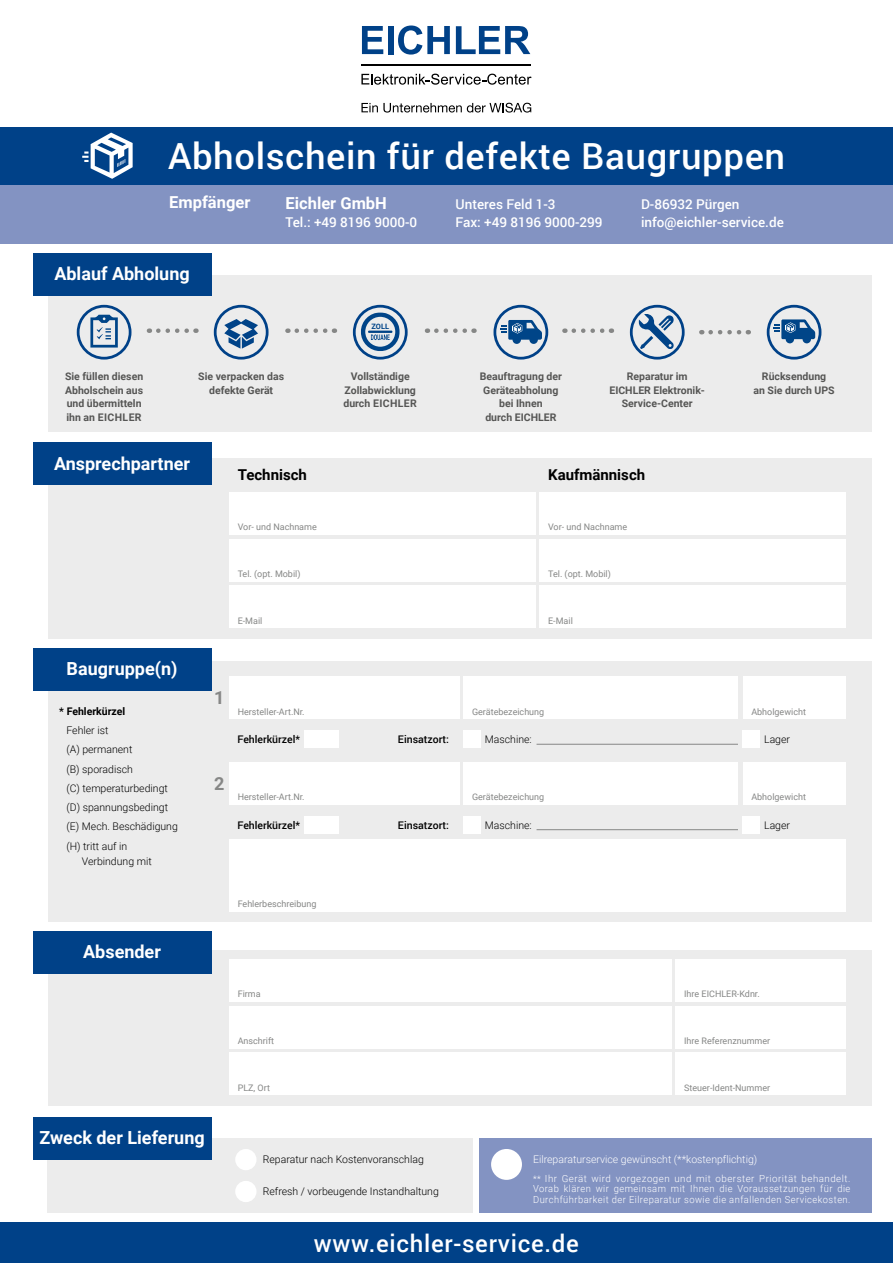
<style>
.page{position:relative;width:893px;height:1263px;background:#fff}
.page>*{position:absolute;margin:0;border:0;box-sizing:border-box;transform-origin:0 0}
.t1{font:500 36px "Roboto";letter-spacing:.015em;color:#fff}
.t2{font:500 24px "Roboto";letter-spacing:.03em;color:#fff}
.t3{font:700 18px "Roboto";color:#fff}
.t4{font:700 18px "Roboto";color:#868786}
.t5{font:700 16.5px "Roboto";color:#fff}
.t6{font:700 15px "Roboto";color:#000}
.t7{font:500 13.5px "Roboto";color:#fff}
.t8{font:700 10.5px/13.5px "Roboto";color:#565655;text-align:center}
.t9{font:300 10.5px/19.2px "Roboto";color:#000}
.t10{font:500 10.5px "Roboto";color:#000}
.t11{font:300 10.5px "Roboto";color:#fff}
.t12{font:700 10.5px "Roboto";color:#000}
.t13{font:300 9.75px/10.5px "Roboto";letter-spacing:.05em;color:#fff;text-align:justify}
.t14{font:9px "Roboto";color:#868786}
.t15{font:700 7.35px "Roboto";color:#048}
.s1{font-size:9px}
</style>
<div class="page">
<div style="left:0;top:181px;width:893px;height:62px;background:#8393c2"></div>
<svg style="left:362px;top:26px;width:21px;height:28px"></svg>
<div style="left:388px;top:26px;width:6px;height:28px;background:#004188"></div>
<svg style="left:398px;top:26px;width:52px;height:29px"></svg>
<svg style="left:456px;top:26px;width:74px;height:28px"></svg>
<svg style="left:361px;top:74px;width:170px;height:11px"></svg>
<hr style="left:361px;top:64px;width:170px;height:2px;background:#000">
<svg style="left:361px;top:103px;width:170px;height:10px"></svg>
<div style="left:48px;top:950px;width:824px;height:156px;background:#ececec"></div>
<div style="left:33px;top:931px;width:178px;height:42px;background:#004188"></div>
<div style="left:229px;top:959px;width:442px;height:43px;background:#fff"></div>
<div style="left:229px;top:1006px;width:442px;height:42px;background:#fff"></div>
<div style="left:229px;top:1053px;width:442px;height:42px;background:#fff"></div>
<div style="left:676px;top:959px;width:170px;height:43px;background:#fff"></div>
<div style="left:676px;top:1006px;width:170px;height:42px;background:#fff"></div>
<div style="left:676px;top:1053px;width:170px;height:42px;background:#fff"></div>
<div style="left:48px;top:1138px;width:425px;height:75px;background:#ececec"></div>
<div style="left:479px;top:1138px;width:393px;height:75px;background:#8393c2"></div>
<div style="left:33px;top:1117px;width:178px;height:42px;background:#004188"></div>
<div style="left:237px;top:1150px;width:18px;height:19px;background:#fff;border-radius:50%"></div>
<div style="left:235px;top:1149px;width:21px;height:21px;border:3px solid #fff;border-radius:50%"></div>
<div style="left:493px;top:1151px;width:27px;height:27px;background:#fff;border-radius:50%"></div>
<div style="left:491px;top:1149px;width:31px;height:31px;border:4px solid #fff;border-radius:50%"></div>
<div style="left:237px;top:1182px;width:18px;height:18px;background:#fff;border-radius:50%"></div>
<div style="left:235px;top:1181px;width:21px;height:21px;border:3px solid #fff;border-radius:50%"></div>
<div style="left:48px;top:275px;width:824px;height:157px;background:#ececec"></div>
<svg style="left:158px;top:328px;width:38px;height:5px"></svg>
<svg style="left:297px;top:328px;width:38px;height:5px"></svg>
<svg style="left:436px;top:328px;width:38px;height:5px"></svg>
<svg style="left:574px;top:328px;width:38px;height:5px"></svg>
<svg style="left:711px;top:330px;width:38px;height:4px"></svg>
<svg style="left:361px;top:312px;width:39px;height:39px"></svg>
<div style="left:353px;top:305px;width:55px;height:55px;border:3px solid #004188;border-radius:50%"></div>
<svg style="left:90px;top:315px;width:28px;height:33px"></svg>
<div style="left:77px;top:305px;width:54px;height:55px;border:3px solid #004188;border-radius:50%"></div>
<svg style="left:224px;top:319px;width:34px;height:30px"></svg>
<div style="left:214px;top:305px;width:55px;height:55px;border:3px solid #004188;border-radius:50%"></div>
<svg style="left:500px;top:320px;width:42px;height:24px"></svg>
<div style="left:493px;top:305px;width:55px;height:55px;border:3px solid #004188;border-radius:50%"></div>
<svg style="left:639px;top:314px;width:35px;height:35px"></svg>
<div style="left:630px;top:305px;width:55px;height:55px;border:3px solid #004188;border-radius:50%"></div>
<svg style="left:773px;top:319px;width:42px;height:24px"></svg>
<div style="left:767px;top:305px;width:54px;height:55px;border:3px solid #004188;border-radius:50%"></div>
<div style="left:33px;top:253px;width:178px;height:43px;background:#004188"></div>
<div style="left:48px;top:458px;width:824px;height:180px;background:#ececec"></div>
<div style="left:33px;top:443px;width:178px;height:42px;background:#004188"></div>
<div style="left:229px;top:492px;width:306px;height:43px;background:#fff"></div>
<div style="left:229px;top:539px;width:306px;height:42px;background:#fff"></div>
<div style="left:229px;top:586px;width:306px;height:42px;background:#fff"></div>
<div style="left:540px;top:586px;width:306px;height:42px;background:#fff"></div>
<div style="left:540px;top:539px;width:306px;height:42px;background:#fff"></div>
<div style="left:540px;top:492px;width:306px;height:43px;background:#fff"></div>
<div style="left:0;top:128px;width:893px;height:57px;background:#004188"></div>
<svg style="left:82px;top:133px;width:51px;height:46px"></svg>
<div style="left:0;top:1222px;width:893px;height:41px;background:#004188"></div>
<div style="left:48px;top:662px;width:824px;height:260px;background:#ececec"></div>
<div style="left:33px;top:648px;width:178px;height:43px;background:#004188"></div>
<div style="left:229px;top:839px;width:617px;height:72px;background:#fff"></div>
<div style="left:229px;top:677px;width:231px;height:42px;background:#fff"></div>
<div style="left:464px;top:677px;width:274px;height:42px;background:#fff"></div>
<div style="left:743px;top:677px;width:103px;height:42px;background:#fff"></div>
<hr style="left:537px;top:744px;width:201px;height:1px;background:#868786">
<div style="left:464px;top:731px;width:17px;height:17px;background:#fff"></div>
<div style="left:743px;top:731px;width:17px;height:17px;background:#fff"></div>
<div style="left:304px;top:731px;width:34px;height:17px;background:#fff"></div>
<hr style="left:537px;top:829px;width:201px;height:1px;background:#868786">
<div style="left:464px;top:816px;width:17px;height:17px;background:#fff"></div>
<div style="left:743px;top:816px;width:17px;height:17px;background:#fff"></div>
<div style="left:304px;top:816px;width:34px;height:17px;background:#fff"></div>
<div style="left:229px;top:762px;width:231px;height:42px;background:#fff"></div>
<div style="left:464px;top:762px;width:274px;height:42px;background:#fff"></div>
<div style="left:743px;top:762px;width:103px;height:42px;background:#fff"></div>
<h1 class="t1" style="left:168px;top:131px;width:618px">Abholschein für defekte Baugruppen</h1>
<h3 class="t5" style="left:169px;top:191px;width:83px">Empfänger</h3>
<h3 class="t5" style="left:285px;top:192px;width:103px">Eichler GmbH</h3>
<h3 class="t7" style="left:456px;top:195px;width:101px">Unteres Feld 1-3</h3>
<h3 class="t7" style="left:641px;top:195px;width:100px">D-86932 Pürgen</h3>
<h3 class="t7" style="left:285px;top:213px;width:133px">Tel.: +49 8196 9000-0</h3>
<h3 class="t7" style="left:456px;top:213px;width:149px">Fax: +49 8196 9000-299</h3>
<h3 class="t7" style="left:641px;top:213px;width:144px">info@eichler-service.de</h3>
<h3 class="t3" style="left:54px;top:261px;width:137px">Ablauf Abholung</h3>
<p class="t15" style="left:371px;top:321px;width:19px">ZOLL</p>
<p class="t8" style="left:65px;top:369px;width:80px;text-align:left">Sie füllen diesen<br>Abholschein aus und übermitteln ihn an EICHLER</p>
<p class="t8" style="left:198px;top:369px;width:87px">Sie verpacken das defekte Gerät</p>
<p class="t8" style="left:480px;top:369px;width:84px">Beauftragung der<br>Geräteabholung bei Ihnen<br>durch EICHLER</p>
<p class="t8" style="left:343px;top:369px;width:75px">Vollständige<br>Zollabwicklung durch EICHLER</p>
<p class="t8" style="left:609px;top:369px;width:97px">Reparatur im<br>EICHLER Elektronik-<br>Service-Center</p>
<p class="t8" style="left:753px;top:369px;width:83px">Rücksendung<br>an Sie durch UPS</p>
<h3 class="t3" style="left:54px;top:451px;width:138px">Ansprechpartner</h3>
<h3 class="t6" style="left:238px;top:464px;width:71px">Technisch</h3>
<h3 class="t6" style="left:548px;top:464px;width:99px">Kaufmännisch</h3>
<h3 class="t3" style="left:67px;top:656px;width:112px">Baugruppe(n)</h3>
<p class="t12" style="left:59px;top:704px;width:67px">* Fehlerkürzel</p>
<p class="t9" style="left:67px;top:720px;width:113px">Fehler ist<br>(A) permanent<br>(B) sporadisch<br>(C) temperaturbedingt (D) spannungsbedingt (E) Mech. Beschädigung (H) tritt auf in</p>
<p class="t9" style="left:82px;top:851px;width:71px">Verbindung mit</p>
<h3 class="t3" style="left:83px;top:939px;width:79px">Absender</h3>
<p class="t14" style="left:238px;top:521px;width:81px">Vor- und Nachname</p>
<p class="t14" style="left:238px;top:568px;width:64px">Tel. (opt. Mobil)</p>
<p class="t14" style="left:238px;top:614px;width:26px">E-Mail</p>
<p class="t14" style="left:548px;top:614px;width:26px">E-Mail</p>
<p class="t14" style="left:548px;top:521px;width:81px">Vor- und Nachname</p>
<p class="t14" style="left:548px;top:568px;width:64px">Tel. (opt. Mobil)</p>
<h3 class="t4" style="left:214px;top:685px;width:12px">1</h3>
<h3 class="t4" style="left:214px;top:771px;width:12px">2</h3>
<p class="t14" style="left:238px;top:705px;width:68px">Hersteller-Art.Nr.</p>
<p class="t14" style="left:472px;top:705px;width:74px">Gerätebezeichung</p>
<p class="t14" style="left:751px;top:705px;width:56px">Abholgewicht</p>
<p class="t10" style="left:237px;top:732px;width:64px">Fehlerkürzel*</p>
<p class="t10" style="left:398px;top:732px;width:52px">Einsatzort:</p>
<p class="t9" style="left:485px;top:729px;width:48px">Maschine:</p>
<p class="t9" style="left:764px;top:729px;width:27px">Lager</p>
<p class="t14" style="left:238px;top:791px;width:68px">Hersteller-Art.Nr.</p>
<p class="t14" style="left:472px;top:791px;width:74px">Gerätebezeichung</p>
<p class="t14" style="left:751px;top:791px;width:56px">Abholgewicht</p>
<p class="t10" style="left:237px;top:818px;width:64px">Fehlerkürzel*</p>
<p class="t10" style="left:398px;top:818px;width:52px">Einsatzort:</p>
<p class="t9" style="left:485px;top:815px;width:48px">Maschine:</p>
<p class="t9" style="left:764px;top:815px;width:27px">Lager</p>
<p class="t14" style="left:238px;top:897px;width:80px">Fehlerbeschreibung</p>
<p class="t14" style="left:238px;top:988px;width:24px">Firma</p>
<p class="t14" style="left:238px;top:1035px;width:38px">Anschrift</p>
<p class="t14" style="left:238px;top:1081px;width:34px">PLZ, Ort</p>
<p class="t14" style="left:684px;top:988px;width:77px">Ihre EICHLER-Kdnr.</p>
<p class="t14" style="left:684px;top:1035px;width:88px">Ihre Referenznummer</p>
<p class="t14" style="left:684px;top:1081px;width:87px">Steuer-Ident-Nummer</p>
<h3 class="t3" style="left:39px;top:1125px;width:167px">Zweck der Lieferung</h3>
<p class="t9" style="left:263px;top:1149px;width:162px">Reparatur nach Kostenvoranschlag</p>
<p class="t11" style="left:533px;top:1152px;width:226px">Eilreparaturservice gewünscht (**kostenpflichtig)</p>
<p class="t9" style="left:263px;top:1181px;width:177px">Refresh / vorbeugende Instandhaltung</p>
<p class="t13" style="left:533px;top:1173px;width:319px"><span class="s1">**</span> Ihr Gerät wird vorgezogen und mit oberster Priorität behandelt.<br>Vorab klären wir gemeinsam mit Ihnen die Voraussetzungen für die Durchführbarkeit der Eilreparatur sowie die anfallenden Servicekosten.</p>
<h2 class="t2" style="left:314px;top:1226px;width:267px">www.eichler-service.de</h2>
</div>
